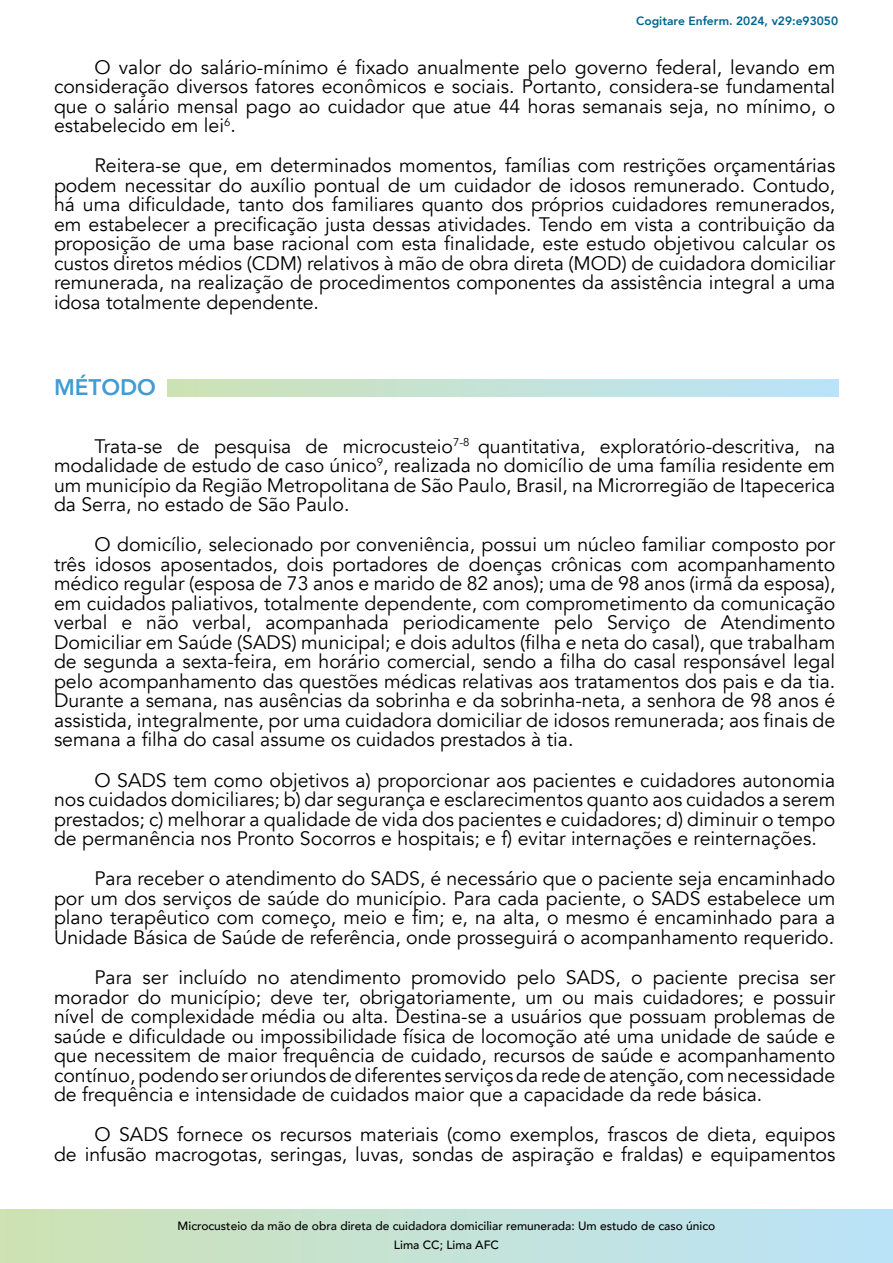
<style>
.page{position:relative;width:893px;height:1263px;background:#fff}
.page>*{position:absolute;margin:0;border:0;box-sizing:border-box;transform-origin:0 0}
.t1{font:800 22.5px "Avenir";color:#409cd4}
.t2{font:19.5px/19.5px "Avenir";color:#000;text-align:justify}
.t3{font:500 12px/18.6px "Avenir";color:#000;text-align:center}
.t4{font:800 12px "Avenir";color:#00658f}
</style>
<div class="page">
<svg style="left:0;top:1209px;width:893px;height:54px;background:#c4e2d6"></svg>
<div style="left:167px;top:380px;width:672px;height:16px;background:linear-gradient(to right,#cee2b4,#bae3fb)"></div>
<p class="t4" style="left:636px;top:12px;width:203px">Cogitare Enferm. 2024, v29:e93050</p>
<p class="t2" style="left:54px;top:57px;width:783px;text-indent:40px">O valor do salário-mínimo é fixado anualmente pelo governo federal, levando em consideração diversos fatores econômicos e sociais. Portanto, considera-se fundamental que o salário mensal pago ao cuidador que atue 44 horas semanais seja, no mínimo, o estabelecido em lei<sup>6</sup>.</p>
<p class="t2" style="left:54px;top:156px;width:783px;text-indent:40px">Reitera-se que, em determinados momentos, famílias com restrições orçamentárias podem necessitar do auxílio pontual de um cuidador de idosos remunerado. Contudo, há uma dificuldade, tanto dos familiares quanto dos próprios cuidadores remunerados, em estabelecer a precificação justa dessas atividades. Tendo em vista a contribuição da proposição de uma base racional com esta finalidade, este estudo objetivou calcular os custos diretos médios (CDM) relativos à mão de obra direta (MOD) de cuidadora domiciliar remunerada, na realização de procedimentos componentes da assistência integral a uma idosa totalmente dependente.</p>
<p class="t1" style="left:54px;top:370px;width:104px">MÉTODO</p>
<p class="t2" style="left:54px;top:436px;width:783px;text-indent:40px">Trata-se de pesquisa de microcusteio<sup>7-8</sup> quantitativa, exploratório-descritiva, na modalidade de estudo de caso único<sup>9</sup>, realizada no domicílio de uma família residente em um município da Região Metropolitana de São Paulo, Brasil, na Microrregião de Itapecerica da Serra, no estado de São Paulo.</p>
<p class="t2" style="left:54px;top:535px;width:783px;text-indent:40px">O domicílio, selecionado por conveniência, possui um núcleo familiar composto por três idosos aposentados, dois portadores de doenças crônicas com acompanhamento médico regular (esposa de 73 anos e marido de 82 anos); uma de 98 anos (irmã da esposa), em cuidados paliativos, totalmente dependente, com comprometimento da comunicação verbal e não verbal, acompanhada periodicamente pelo Serviço de Atendimento Domiciliar em Saúde (SADS) municipal; e dois adultos (filha e neta do casal), que trabalham de segunda a sexta-feira, em horário comercial, sendo a filha do casal responsável legal pelo acompanhamento das questões médicas relativas aos tratamentos dos pais e da tia.<br>Durante a semana, nas ausências da sobrinha e da sobrinha-neta, a senhora de 98 anos é assistida, integralmente, por uma cuidadora domiciliar de idosos remunerada; aos finais de semana a filha do casal assume os cuidados prestados à tia.</p>
<p class="t2" style="left:54px;top:770px;width:783px;text-indent:40px">O SADS tem como objetivos a) proporcionar aos pacientes e cuidadores autonomia nos cuidados domiciliares; b) dar segurança e esclarecimentos quanto aos cuidados a serem prestados; c) melhorar a qualidade de vida dos pacientes e cuidadores; d) diminuir o tempo de permanência nos Pronto Socorros e hospitais; e f) evitar internações e reinternações.</p>
<p class="t2" style="left:54px;top:869px;width:783px;text-indent:40px">Para receber o atendimento do SADS, é necessário que o paciente seja encaminhado por um dos serviços de saúde do município. Para cada paciente, o SADS estabelece um plano terapêutico com começo, meio e fim; e, na alta, o mesmo é encaminhado para a Unidade Básica de Saúde de referência, onde prosseguirá o acompanhamento requerido.</p>
<p class="t2" style="left:54px;top:968px;width:783px;text-indent:40px">Para ser incluído no atendimento promovido pelo SADS, o paciente precisa ser morador do município; deve ter, obrigatoriamente, um ou mais cuidadores; e possuir nível de complexidade média ou alta. Destina-se a usuários que possuam problemas de saúde e dificuldade ou impossibilidade física de locomoção até uma unidade de saúde e que necessitem de maior frequência de cuidado, recursos de saúde e acompanhamento contínuo, podendo ser oriundos de diferentes serviços da rede de atenção, com necessidade de frequência e intensidade de cuidados maior que a capacidade da rede básica.</p>
<p class="t2" style="left:54px;top:1125px;width:783px;text-align:right">O SADS fornece os recursos materiais (como exemplos, frascos de dieta, equipos<br>de infusão macrogotas, seringas, luvas, sondas de aspiração e fraldas) e equipamentos</p>
<p class="t3" style="left:178px;top:1216px;width:539px">Microcusteio da mão de obra direta de cuidadora domiciliar remunerada: Um estudo de caso único<br>Lima CC; Lima AFC</p>
</div>
